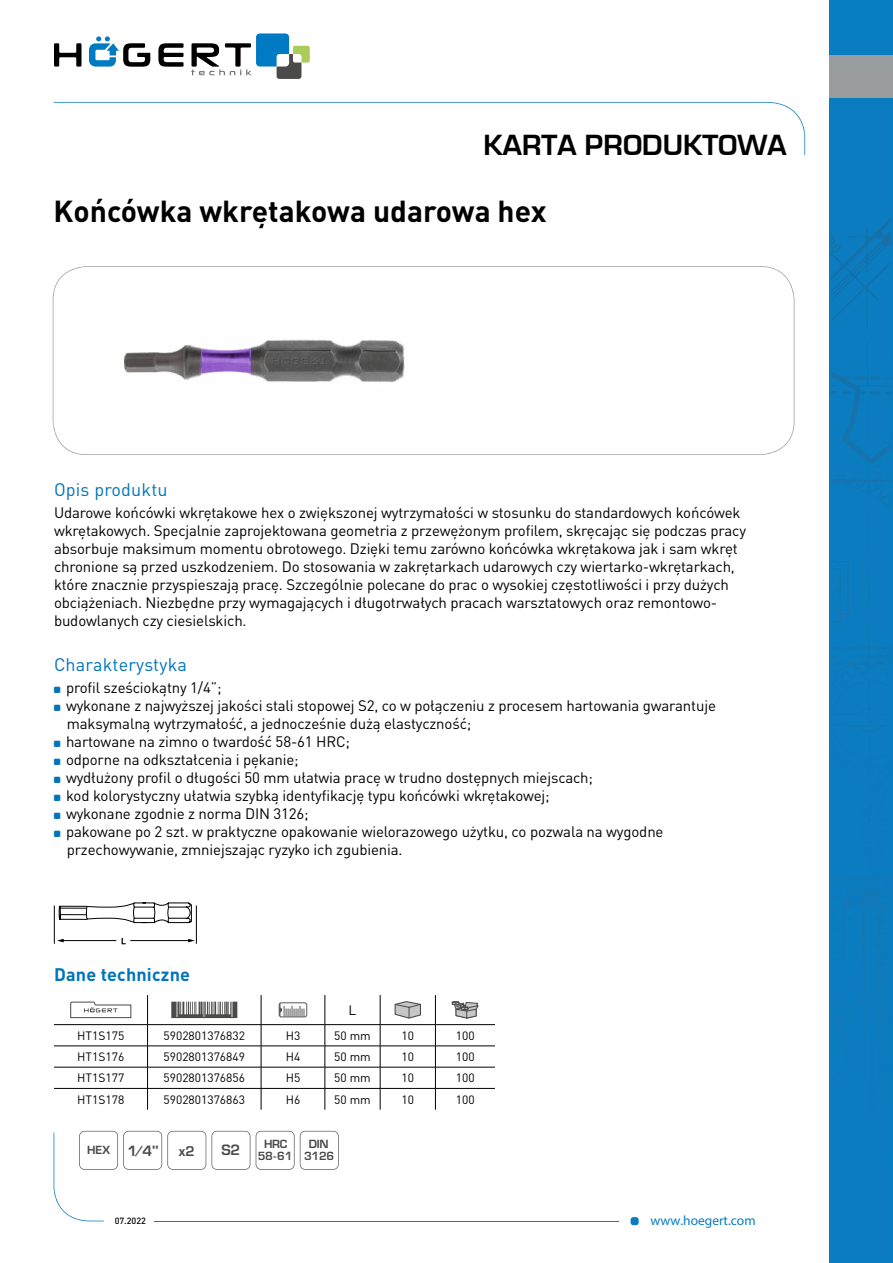
<style>
.page{position:relative;width:893px;height:1263px;background:#fff}
.page>*{position:absolute;margin:0;border:0;box-sizing:border-box;transform-origin:0 0}
.t1{font:700 30px "DIN Pro";color:#000}
.t2{font:700 27px "Euromode";color:#000}
.t3{font:18px "DIN Pro";letter-spacing:.01em;color:#0074bc}
.t4{font:700 18px "DIN Pro";letter-spacing:.01em;color:#0074bc}
.t5{font:15px/18px "DIN Pro";letter-spacing:-.01em;color:#000}
.t6{font:700 13.95px "Euromode";color:#4a4a49}
.t7{font:700 13.8px "Euromode";color:#4a4a49}
.t8{font:13.5px "Myriad Pro";color:#087dbf}
.t9{font:13.5px "DIN Pro";color:#000}
.t10{font:700 13.2px "Euromode";color:#4a4a49}
.t11{font:12px "DIN Pro";color:#000}
.t12{font:700 10.95px/12.3px "Euromode";letter-spacing:-.025em;color:#4a4a49;text-align:center}
.t13{font:500 9px "DIN Pro";color:#000}
.s1{font-size:12px}
</style>
<div class="page">
<svg style="left:53px;top:266px;width:741px;height:189px"></svg>
<div style="left:631px;top:1217px;width:8px;height:8px;background:#087dbf;border-radius:3px"></div>
<svg style="left:54px;top:102px;width:751px;height:53px"></svg>
<hr style="left:154px;top:1220px;width:465px;height:1px;background:#087dbf">
<div style="left:830px;top:0;width:63px;height:1263px;background:#087dbf"></div>
<img style="left:831px;top:273px;width:50px;height:56px">
<img style="left:867px;top:222px;width:24px;height:44px">
<img style="left:831px;top:222px;width:56px;height:42px">
<svg style="left:831px;top:341px;width:60px;height:565px"></svg>
<img style="left:863px;top:906px;width:28px;height:76px">
<img style="left:831px;top:877px;width:60px;height:2px">
<img style="left:848px;top:647px;width:43px;height:3px">
<div style="left:830px;top:56px;width:63px;height:42px;background:#999c9e"></div>
<svg style="left:54px;top:43px;width:27px;height:24px"></svg>
<svg style="left:158px;top:43px;width:26px;height:24px"></svg>
<svg style="left:89px;top:36px;width:61px;height:31px"></svg>
<svg style="left:191px;top:33px;width:119px;height:46px"></svg>
<img style="left:120px;top:334px;width:292px;height:57px">
<svg style="left:58px;top:902px;width:134px;height:22px"></svg>
<hr style="left:54px;top:905px;width:1px;height:39px;background:#000">
<hr style="left:196px;top:905px;width:1px;height:39px;background:#000">
<hr style="left:130px;top:940px;width:60px;height:1px;background:#000">
<svg style="left:188px;top:939px;width:7px;height:3px"></svg>
<hr style="left:62px;top:940px;width:54px;height:1px;background:#000">
<svg style="left:57px;top:939px;width:7px;height:3px"></svg>
<svg style="left:54px;top:1131px;width:152px;height:90px"></svg>
<svg style="left:212px;top:1131px;width:38px;height:39px"></svg>
<svg style="left:256px;top:1131px;width:83px;height:39px"></svg>
<hr style="left:54px;top:1024px;width:94px;height:1px;background:#000">
<hr style="left:148px;top:1024px;width:113px;height:1px;background:#000">
<hr style="left:261px;top:1024px;width:64px;height:1px;background:#000">
<hr style="left:325px;top:1024px;width:55px;height:1px;background:#000">
<hr style="left:380px;top:1024px;width:55px;height:1px;background:#000">
<hr style="left:435px;top:1024px;width:60px;height:1px;background:#000">
<hr style="left:54px;top:1046px;width:94px;height:1px;background:#000">
<hr style="left:148px;top:1046px;width:113px;height:1px;background:#000">
<hr style="left:261px;top:1046px;width:64px;height:1px;background:#000">
<hr style="left:325px;top:1046px;width:55px;height:1px;background:#000">
<hr style="left:380px;top:1046px;width:55px;height:1px;background:#000">
<hr style="left:435px;top:1046px;width:60px;height:1px;background:#000">
<hr style="left:54px;top:1067px;width:94px;height:1px;background:#000">
<hr style="left:148px;top:1067px;width:113px;height:1px;background:#000">
<hr style="left:261px;top:1067px;width:64px;height:1px;background:#000">
<hr style="left:325px;top:1067px;width:55px;height:1px;background:#000">
<hr style="left:380px;top:1067px;width:55px;height:1px;background:#000">
<hr style="left:435px;top:1067px;width:60px;height:1px;background:#000">
<hr style="left:54px;top:1088px;width:94px;height:1px;background:#000">
<hr style="left:148px;top:1088px;width:113px;height:1px;background:#000">
<svg style="left:147px;top:995px;width:1px;height:115px"></svg>
<hr style="left:261px;top:1088px;width:64px;height:1px;background:#000">
<svg style="left:261px;top:995px;width:1px;height:115px"></svg>
<hr style="left:325px;top:1088px;width:55px;height:1px;background:#000">
<svg style="left:325px;top:995px;width:1px;height:115px"></svg>
<hr style="left:380px;top:1088px;width:55px;height:1px;background:#000">
<svg style="left:380px;top:995px;width:1px;height:115px"></svg>
<hr style="left:435px;top:1088px;width:60px;height:1px;background:#000">
<svg style="left:435px;top:995px;width:1px;height:115px"></svg>
<svg style="left:70px;top:1002px;width:61px;height:16px"></svg>
<svg style="left:171px;top:1002px;width:66px;height:16px"></svg>
<div style="left:279px;top:1002px;width:28px;height:15px;border:1px solid #575756;border-radius:2px"></div>
<svg style="left:279px;top:1003px;width:26px;height:14px"></svg>
<svg style="left:395px;top:1001px;width:26px;height:18px"></svg>
<svg style="left:452px;top:1001px;width:26px;height:17px"></svg>
<h2 class="t2" style="left:484px;top:128px;width:305px">KARTA PRODUKTOWA</h2>
<h1 class="t1" style="left:54px;top:191px;width:495px">Końcówka wkrętakowa udarowa hex</h1>
<p class="t3" style="left:54px;top:477px;width:115px">Opis produktu</p>
<p class="t5" style="left:54px;top:503px;width:694px">Udarowe końcówki wkrętakowe hex o zwiększonej wytrzymałości w stosunku do standardowych końcówek wkrętakowych. Specjalnie zaprojektowana geometria z przewężonym profilem, skręcając się podczas pracy absorbuje maksimum momentu obrotowego. Dzięki temu zarówno końcówka wkrętakowa jak i sam wkręt chronione są przed uszkodzeniem. Do stosowania w zakrętarkach udarowych czy wiertarko-wkrętarkach, które znacznie przyspieszają pracę. Szczególnie polecane do prac o wysokiej częstotliwości i przy dużych obciążeniach. Niezbędne przy wymagających i długotrwałych pracach warsztatowych oraz remontowo&shy;budowlanych czy ciesielskich.</p>
<p class="t3" style="left:54px;top:652px;width:134px">Charakterystyka</p>
<p class="t5" style="left:66px;top:678px;width:651px">profil sześciokątny 1/4”;<br>wykonane z najwyższej jakości stali stopowej S2, co w połączeniu z procesem hartowania gwarantuje maksymalną wytrzymałość, a jednocześnie dużą elastyczność;<br>hartowane na zimno o twardość 58-61 HRC;<br>odporne na odkształcenia i pękanie;<br>wydłużony profil o długości 50 mm ułatwia pracę w trudno dostępnych miejscach;<br>kod kolorystyczny ułatwia szybką identyfikację typu końcówki wkrętakowej;<br>wykonane zgodnie z norma DIN 3126;<br>pakowane po 2 szt. w praktyczne opakowanie wielorazowego użytku, co pozwala na wygodne przechowywanie, zmniejszając ryzyko ich zgubienia.</p>
<p class="t4" style="left:54px;top:962px;width:138px">Dane techniczne</p>
<p class="t9" style="left:349px;top:1001px;width:9px">L</p>
<p class="t11" style="left:77px;top:1027px;width:49px">HT1S175</p>
<p class="t11" style="left:164px;top:1027px;width:83px">5902801376832</p>
<p class="t11" style="left:286px;top:1027px;width:16px">H3</p>
<p class="t11" style="left:334px;top:1027px;width:38px">50 mm</p>
<p class="t11" style="left:402px;top:1027px;width:14px">10</p>
<p class="t11" style="left:456px;top:1027px;width:20px">100</p>
<p class="t11" style="left:77px;top:1048px;width:49px">HT1S176</p>
<p class="t11" style="left:164px;top:1048px;width:83px">5902801376849</p>
<p class="t11" style="left:286px;top:1048px;width:16px">H4</p>
<p class="t11" style="left:334px;top:1048px;width:38px">50 mm</p>
<p class="t11" style="left:402px;top:1048px;width:14px">10</p>
<p class="t11" style="left:456px;top:1048px;width:20px">100</p>
<p class="t11" style="left:77px;top:1070px;width:49px">HT1S177</p>
<p class="t11" style="left:164px;top:1070px;width:83px">5902801376856</p>
<p class="t11" style="left:286px;top:1070px;width:16px">H5</p>
<p class="t11" style="left:334px;top:1070px;width:38px">50 mm</p>
<p class="t11" style="left:402px;top:1070px;width:14px">10</p>
<p class="t11" style="left:456px;top:1070px;width:20px">100</p>
<p class="t11" style="left:77px;top:1091px;width:49px">HT1S178</p>
<p class="t11" style="left:164px;top:1091px;width:83px">5902801376863</p>
<p class="t11" style="left:286px;top:1091px;width:16px">H6</p>
<p class="t11" style="left:334px;top:1091px;width:38px">50 mm</p>
<p class="t11" style="left:402px;top:1091px;width:14px">10</p>
<p class="t11" style="left:456px;top:1091px;width:20px">100</p>
<p class="t12" style="left:87px;top:1143px;width:24px">HEX</p>
<p class="t7" style="left:127px;top:1142px;width:33px">1<span class="s1">/</span>4"</p>
<p class="t10" style="left:179px;top:1143px;width:17px">x2</p>
<p class="t6" style="left:222px;top:1141px;width:20px">S2</p>
<p class="t12" style="left:258px;top:1137px;width:36px">HRC<br>58-61</p>
<p class="t12" style="left:304px;top:1137px;width:32px">DIN<br>3126</p>
<p class="t13" style="left:115px;top:1213px;width:33px">07.2022</p>
<p class="t8" style="left:651px;top:1212px;width:107px">www.hoegert.com</p>
</div>
